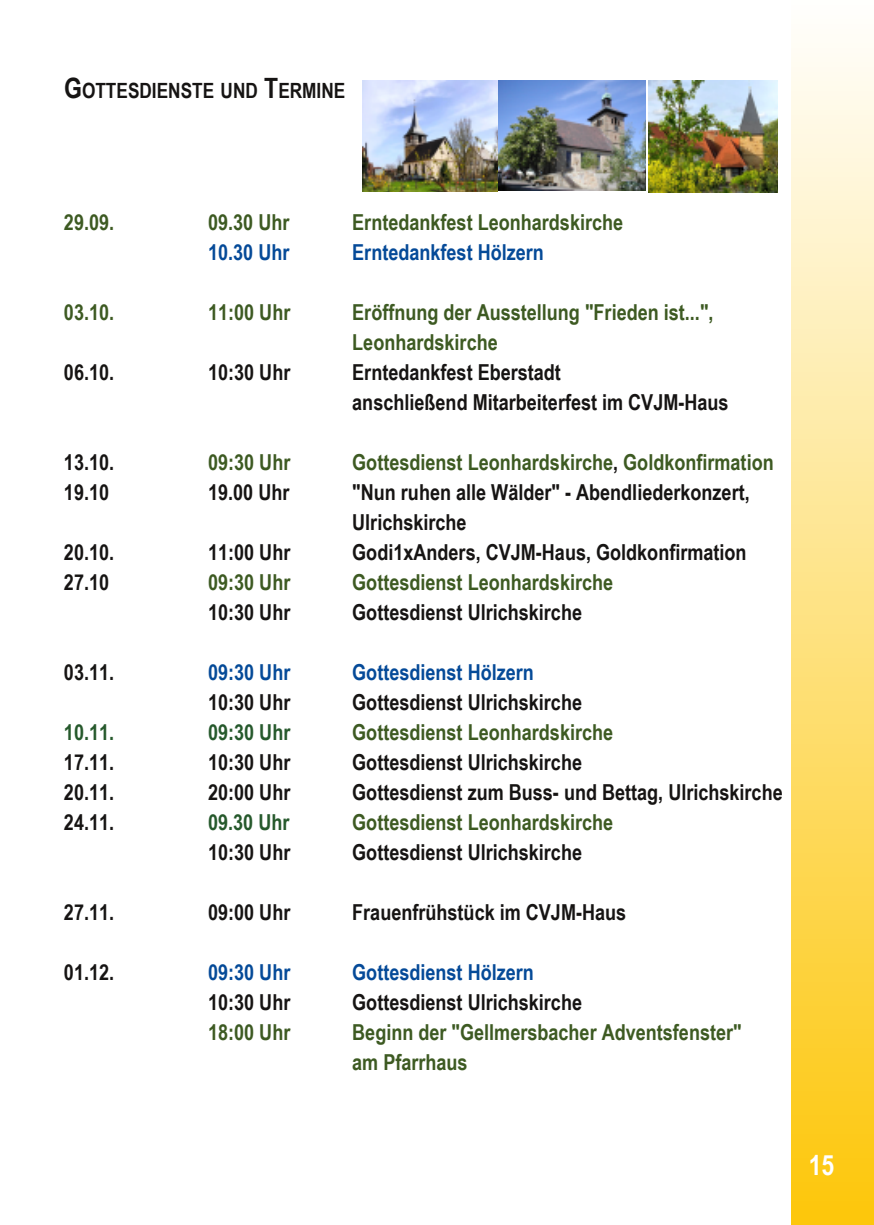
<style>
.page{position:relative;width:874px;height:1225px;background:#fff}
.page>*{position:absolute;margin:0;border:0;box-sizing:border-box;transform-origin:0 0}
.t1{font:700 28px "Arial Narrow";color:#fff}
.t2{font:700 22px/30px "Arial Narrow";color:#161413}
.t3{font:700 22px/30px "Arial Narrow";color:#3d5a22}
.t4{font:700 22px "Arial Narrow";color:#054a98}
.t5{font:700 22px "Arial Narrow";color:#26592c}
.t6{font:700 21px "Arial Narrow";color:#161413}
.s1{font-size:28px}
.s2{color:#161413}
</style>
<div class="page">
<img style="left:648px;top:80px;width:129px;height:112px">
<img style="left:497px;top:80px;width:148px;height:110px">
<div style="left:791px;top:0;width:82px;height:1225px;background:linear-gradient(to bottom,#fffffe,#fdc60a)"></div>
<img style="left:362px;top:80px;width:135px;height:112px">
<p class="t6" style="left:64px;top:78px;width:282px"><span class="s1">G</span>OTTESDIENSTE UND <span class="s1">T</span>ERMINE</p>
<p class="t3" style="left:64px;top:207px;width:52px">29.09.</p>
<p class="t3" style="left:208px;top:207px;width:83px">09.30 Uhr</p>
<p class="t3" style="left:352px;top:207px;width:272px">Erntedankfest Leonhardskirche</p>
<p class="t4" style="left:208px;top:239px;width:83px">10.30 Uhr</p>
<p class="t4" style="left:352px;top:239px;width:193px">Erntedankfest Hölzern</p>
<p class="t3" style="left:64px;top:297px;width:52px">03.10.</p>
<p class="t3" style="left:208px;top:297px;width:84px">11:00 Uhr</p>
<p class="t3" style="left:352px;top:297px;width:362px">Eröffnung der Ausstellung "Frieden ist...",<br>Leonhardskirche</p>
<p class="t2" style="left:64px;top:357px;width:52px">06.10.</p>
<p class="t2" style="left:208px;top:357px;width:84px">10:30 Uhr</p>
<p class="t2" style="left:352px;top:357px;width:377px">Erntedankfest Eberstadt<br>anschließend Mitarbeiterfest im CVJM-Haus</p>
<p class="t2" style="left:64px;top:447px;width:52px">13.10.</p>
<p class="t3" style="left:208px;top:447px;width:84px">09:30 Uhr</p>
<p class="t3" style="left:352px;top:447px;width:423px">Gottesdienst Leonhardskirche<span class="s2">,</span> Goldkonfirmation</p>
<p class="t2" style="left:64px;top:477px;width:47px">19.10</p>
<p class="t2" style="left:208px;top:477px;width:83px">19.00 Uhr</p>
<p class="t2" style="left:352px;top:477px;width:399px">"Nun ruhen alle Wälder" - Abendliederkonzert,<br>Ulrichskirche</p>
<p class="t2" style="left:64px;top:537px;width:52px">20.10.</p>
<p class="t2" style="left:208px;top:537px;width:84px">11:00 Uhr</p>
<p class="t2" style="left:352px;top:537px;width:395px">Godi1xAnders, CVJM-Haus, Goldkonfirmation</p>
<p class="t2" style="left:64px;top:567px;width:47px">27.10</p>
<p class="t3" style="left:208px;top:567px;width:84px">09:30 Uhr</p>
<p class="t3" style="left:352px;top:567px;width:262px">Gottesdienst Leonhardskirche</p>
<p class="t2" style="left:208px;top:597px;width:84px">10:30 Uhr</p>
<p class="t2" style="left:352px;top:597px;width:231px">Gottesdienst Ulrichskirche</p>
<p class="t2" style="left:64px;top:657px;width:52px">03.11.</p>
<p class="t4" style="left:208px;top:659px;width:84px">09:30 Uhr</p>
<p class="t4" style="left:352px;top:659px;width:183px">Gottesdienst Hölzern</p>
<p class="t2" style="left:208px;top:687px;width:84px">10:30 Uhr</p>
<p class="t2" style="left:352px;top:687px;width:231px">Gottesdienst Ulrichskirche</p>
<p class="t5" style="left:64px;top:719px;width:52px">10.11.</p>
<p class="t5" style="left:208px;top:719px;width:84px">09:30 Uhr</p>
<p class="t3" style="left:352px;top:717px;width:262px">Gottesdienst Leonhardskirche</p>
<p class="t2" style="left:64px;top:747px;width:52px">17.11.</p>
<p class="t2" style="left:208px;top:747px;width:84px">10:30 Uhr</p>
<p class="t2" style="left:352px;top:747px;width:231px">Gottesdienst Ulrichskirche</p>
<p class="t2" style="left:64px;top:777px;width:52px">20.11.</p>
<p class="t2" style="left:208px;top:777px;width:84px">20:00 Uhr</p>
<p class="t2" style="left:352px;top:777px;width:432px">Gottesdienst zum Buss- und Bettag, Ulrichskirche</p>
<p class="t2" style="left:64px;top:807px;width:52px">24.11.</p>
<p class="t5" style="left:208px;top:809px;width:83px">09.30 Uhr</p>
<p class="t3" style="left:352px;top:807px;width:262px">Gottesdienst Leonhardskirche</p>
<p class="t2" style="left:208px;top:837px;width:84px">10:30 Uhr</p>
<p class="t2" style="left:352px;top:837px;width:231px">Gottesdienst Ulrichskirche</p>
<p class="t2" style="left:64px;top:897px;width:52px">27.11.</p>
<p class="t2" style="left:208px;top:897px;width:84px">09:00 Uhr</p>
<p class="t2" style="left:352px;top:897px;width:275px">Frauenfrühstück im CVJM-Haus</p>
<p class="t2" style="left:64px;top:957px;width:52px">01.12.</p>
<p class="t4" style="left:208px;top:959px;width:84px">09:30 Uhr</p>
<p class="t4" style="left:352px;top:959px;width:183px">Gottesdienst Hölzern</p>
<p class="t2" style="left:208px;top:987px;width:84px">10:30 Uhr</p>
<p class="t2" style="left:352px;top:987px;width:231px">Gottesdienst Ulrichskirche</p>
<p class="t3" style="left:208px;top:1017px;width:84px">18:00 Uhr</p>
<p class="t3" style="left:352px;top:1017px;width:391px">Beginn der "Gellmersbacher Adventsfenster" am Pfarrhaus</p>
<p class="t1" style="left:808px;top:1148px;width:27px">15</p>
</div>
